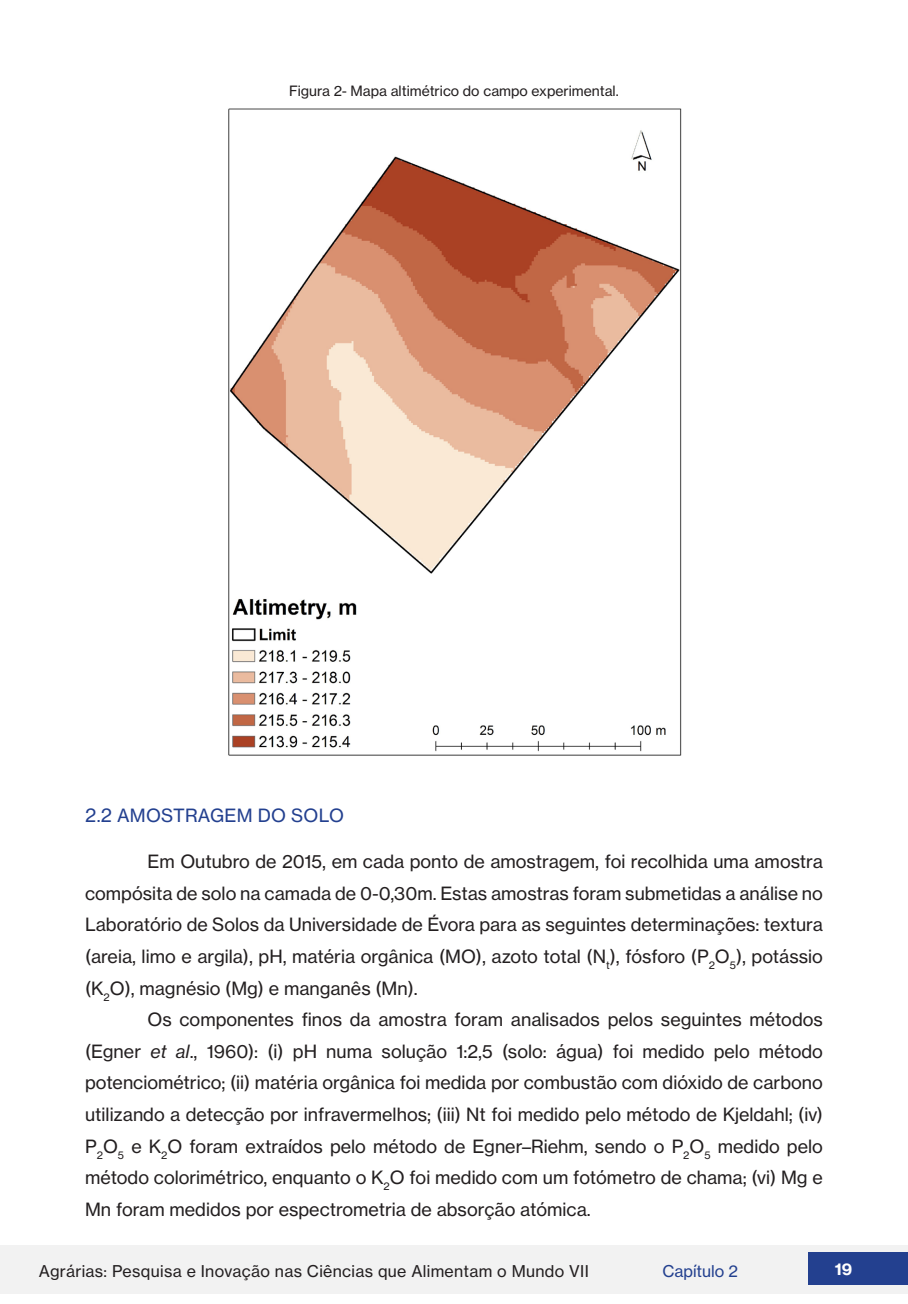
<style>
.page{position:relative;width:908px;height:1304px;background:#fff}
.page>*{position:absolute;margin:0;border:0;box-sizing:border-box;transform-origin:0 0}
.CORPO_DO_TEXTO_ATUAL{font:18px/31.6px "N Haas Grotesk TX Pro 55 Rg";color:#231f20;text-align:justify}
.SUBTITULOS{font:18px "N Haas Grotesk TX Pro 55 Rg";letter-spacing:.015em;color:#23408f}
.t1{font:16px "N Haas Grotesk TX Pro 55 Rg";letter-spacing:.02em;color:#231f20}
.t2{font:16px "N Haas Grotesk TX Pro 55 Rg";color:#23408f}
.t3{font:16px "N Haas Grotesk TX Pro 75 Bd";color:#fff}
.LEGENDAS_DE_TABELAS{font:14px "N Haas Grotesk TX Pro 55 Rg";color:#231f20}
.s1{font-family:"N Haas Grotesk TX Pro 56 It"}
</style>
<div class="page">
<div style="left:0;top:1245px;width:907px;height:49px;background:#f2f2f2"></div>
<div style="left:808px;top:1252px;width:99px;height:33px;background:#23408f"></div>
<img style="left:228px;top:108px;width:454px;height:648px">
<p class="LEGENDAS_DE_TABELAS" style="left:289px;top:82px;width:331px">Figura 2- Mapa altimétrico do campo experimental.</p>
<p class="SUBTITULOS" style="left:85px;top:805px;width:260px">2.2 AMOSTRAGEM DO SOLO</p>
<p class="CORPO_DO_TEXTO_ATUAL" style="left:85px;top:846px;width:739px;text-indent:62px">Em Outubro de 2015, em cada ponto de amostragem, foi recolhida uma amostra compósita de solo na camada de 0-0,30m. Estas amostras foram submetidas a análise no Laboratório de Solos da Universidade de Évora para as seguintes determinações: textura (areia, limo e argila), pH, matéria orgânica (MO), azoto total (N<sub>t</sub>), fósforo (P<sub>2</sub>O<sub>5</sub>), potássio (K<sub>2</sub>O), magnésio (Mg) e manganês (Mn).</p>
<p class="CORPO_DO_TEXTO_ATUAL" style="left:85px;top:1004px;width:739px;text-indent:62px">Os componentes finos da amostra foram analisados pelos seguintes métodos (Egner <span class="s1">et al</span>., 1960): (i) pH numa solução 1:2,5 (solo: água) foi medido pelo método potenciométrico; (ii) matéria orgânica foi medida por combustão com dióxido de carbono utilizando a detecção por infravermelhos; (iii) Nt foi medido pelo método de Kjeldahl; (iv)<br>P<sub>2</sub>O<sub>5</sub> e K<sub>2</sub>O foram extraídos pelo método de Egner–Riehm, sendo o P<sub>2</sub>O<sub>5</sub> medido pelo método colorimétrico, enquanto o K<sub>2</sub>O foi medido com um fotómetro de chama; (vi) Mg e Mn foram medidos por espectrometria de absorção atómica.</p>
<p class="t1" style="left:39px;top:1261px;width:551px">Agrárias: Pesquisa e Inovação nas Ciências que Alimentam o Mundo VII</p>
<p class="t2" style="left:662px;top:1261px;width:77px">Capítulo 2</p>
<p class="t3" style="left:834px;top:1259px;width:19px">19</p>
</div>
